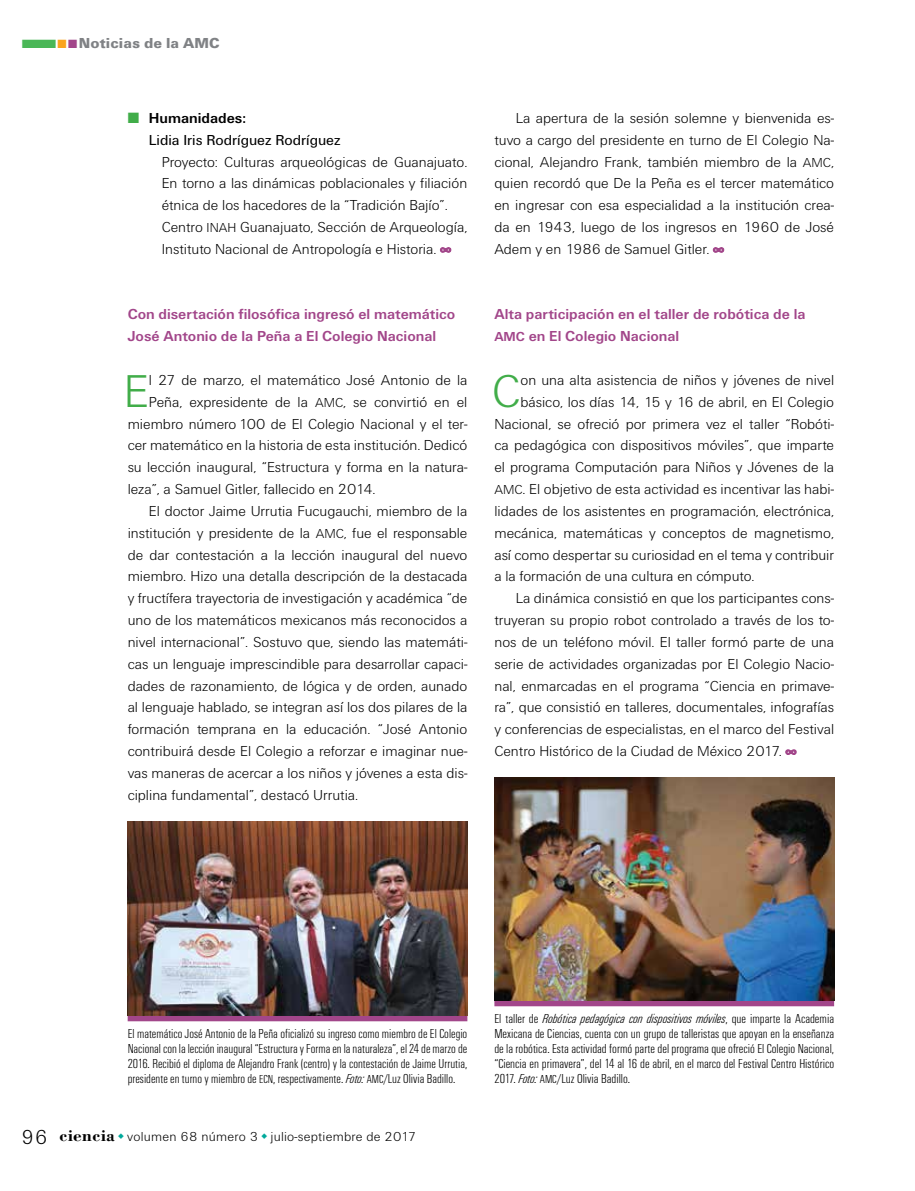
<style>
.page{position:relative;width:915px;height:1191px;background:#fff}
.page>*{position:absolute;margin:0;border:0;box-sizing:border-box;transform-origin:0 0}
.t1{font:300 47.7px "Unitus T";color:#41ad49}
.t2{font:300 15px/21.8px "Unitus T";color:#000}
.t3{font:700 15px/21.8px "Unitus T";color:#a2468a}
.t4{font:15px/21.8px "Unitus T";color:#000}
.t5{font:900 15px "Unitus T";letter-spacing:.005em;color:#808285}
.t6{font:300 condensed 13.5px/15px "Unitus T";color:#000;text-align:justify}
.t7{font:300 13.5px "Unitus T";letter-spacing:.02em;color:#000}
.s1{color:#4ab757}
.s2{color:#faa41d}
.s3{color:#a2468a}
.s4{color:#41ad49}
.s5{font-weight:700}
.s6{font-size:13.5px}
.s7{font-size:12px}
.s8{font-style:italic}
.s9{font-size:21px}
.s10{font-family:"Bodoni";font-weight:700;font-size:17.25px}
</style>
<div class="page">
<svg style="left:440px;top:247px;width:12px;height:6px"></svg>
<svg style="left:712px;top:247px;width:12px;height:6px"></svg>
<svg style="left:785px;top:749px;width:12px;height:6px"></svg>
<div style="left:128px;top:1015px;width:339px;height:6px;background:#a2468a"></div>
<div style="left:494px;top:1000px;width:339px;height:6px;background:#a2468a"></div>
<img style="left:128px;top:821px;width:339px;height:194px">
<img style="left:494px;top:778px;width:339px;height:222px">
<p class="t5" style="left:21px;top:34px;width:200px"><span class="s1">■</span><span class="s2">■</span><span class="s3">■</span>Noticias de la AMC</p>
<p class="t4" style="left:149px;top:107px;width:193px;text-indent:-21px"><span class="s4">■</span> <span class="s5">Humanidades:<br></span>Lidia Iris Rodríguez Rodríguez</p>
<p class="t2" style="left:162px;top:150px;width:307px">Proyecto: Culturas arqueológicas de Guanajuato.<br>En torno a las dinámicas poblacionales y filiación étnica de los hacedores de la “Tradición Bajío”.<br>Centro <span class="s6">INAH</span> Guanajuato, Sección de Arqueología, Instituto Nacional de Antropología e Historia. <span class="s3">∞</span></p>
<p class="t3" style="left:128px;top:303px;width:329px">Con disertación filosófica ingresó el matemático<br>José Antonio de la Peña a El Colegio Nacional</p>
<h1 class="t1" style="left:124px;top:363px;width:27px">E</h1>
<p class="t2" style="left:149px;top:369px;width:320px">l 27 de marzo, el matemático José Antonio de la</p>
<p class="t2" style="left:149px;top:391px;width:320px">Peña, expresidente de la <span class="s6">AMC</span>, se convirtió en el</p>
<p class="t2" style="left:128px;top:412px;width:341px">miembro número100 de El Colegio Nacional y el ter-</p>
<p class="t2" style="left:128px;top:434px;width:341px">cer matemático en la historia de esta institución. Dedicó</p>
<p class="t2" style="left:128px;top:456px;width:341px">su lección inaugural, “Estructura y forma en la natura-</p>
<p class="t2" style="left:128px;top:478px;width:249px">leza”, a Samuel Gitler, fallecido en 2014.</p>
<p class="t2" style="left:149px;top:500px;width:320px">El doctor Jaime Urrutia Fucugauchi, miembro de la</p>
<p class="t2" style="left:128px;top:521px;width:341px">institución y presidente de la <span class="s6">AMC</span>, fue el responsable</p>
<p class="t2" style="left:128px;top:543px;width:341px">de dar contestación a la lección inaugural del nuevo</p>
<p class="t2" style="left:128px;top:565px;width:341px">miembro. Hizo una detalla descripción de la destacada</p>
<p class="t2" style="left:128px;top:587px;width:341px">y fructífera trayectoria de investigación y académica “de</p>
<p class="t2" style="left:128px;top:609px;width:341px">uno de los matemáticos mexicanos más reconocidos a</p>
<p class="t2" style="left:128px;top:631px;width:341px">nivel internacional”. Sostuvo que, siendo las matemáti-</p>
<p class="t2" style="left:128px;top:652px;width:341px">cas un lenguaje imprescindible para desarrollar capaci-</p>
<p class="t2" style="left:128px;top:674px;width:341px">dades de razonamiento, de lógica y de orden, aunado</p>
<p class="t2" style="left:128px;top:696px;width:341px">al lenguaje hablado, se integran así los dos pilares de la</p>
<p class="t2" style="left:128px;top:718px;width:341px">formación temprana en la educación. “José Antonio</p>
<p class="t2" style="left:128px;top:740px;width:341px">contribuirá desde El Colegio a reforzar e imaginar nue-</p>
<p class="t2" style="left:128px;top:762px;width:341px">vas maneras de acercar a los niños y jóvenes a esta dis-</p>
<p class="t2" style="left:128px;top:783px;width:232px">ciplina fundamental”, destacó Urrutia.</p>
<p class="t2" style="left:494px;top:107px;width:341px;text-align:justify;text-indent:21px">La apertura de la sesión solemne y bienvenida es&shy;tuvo a cargo del presidente en turno de El Colegio Na&shy;cional, Alejandro Frank, también miembro de la <span class="s6">AMC</span>, quien recordó que De la Peña es el tercer matemático en ingresar con esa especialidad a la institución crea&shy;da en 1943, luego de los ingresos en 1960 de José Adem y en 1986 de Samuel Gitler. <span class="s3">∞</span></p>
<p class="t3" style="left:494px;top:303px;width:312px">Alta participación en el taller de robótica de la<br><span class="s6">AMC</span> en El Colegio Nacional</p>
<h1 class="t1" style="left:491px;top:363px;width:30px">C</h1>
<p class="t2" style="left:520px;top:369px;width:315px">on una alta asistencia de niños y jóvenes de nivel</p>
<p class="t2" style="left:520px;top:391px;width:315px">básico, los días 14, 15 y 16 de abril, en El Colegio</p>
<p class="t2" style="left:494px;top:412px;width:341px">Nacional, se ofreció por primera vez el taller “Robóti-</p>
<p class="t2" style="left:494px;top:434px;width:341px">ca pedagógica con dispositivos móviles”, que imparte</p>
<p class="t2" style="left:494px;top:456px;width:341px">el programa Computación para Niños y Jóvenes de la</p>
<p class="t2" style="left:494px;top:478px;width:341px"><span class="s6">AMC</span>. El objetivo de esta actividad es incentivar las habi-</p>
<p class="t2" style="left:494px;top:500px;width:341px">lidades de los asistentes en programación, electrónica,</p>
<p class="t2" style="left:494px;top:521px;width:341px">mecánica, matemáticas y conceptos de magnetismo,</p>
<p class="t2" style="left:494px;top:543px;width:341px">así como despertar su curiosidad en el tema y contribuir</p>
<p class="t2" style="left:494px;top:565px;width:261px">a la formación de una cultura en cómputo.</p>
<p class="t2" style="left:515px;top:587px;width:320px">La dinámica consistió en que los participantes cons-</p>
<p class="t2" style="left:494px;top:609px;width:341px">truyeran su propio robot controlado a través de los to-</p>
<p class="t2" style="left:494px;top:631px;width:341px">nos de un teléfono móvil. El taller formó parte de una</p>
<p class="t2" style="left:494px;top:652px;width:341px">serie de actividades organizadas por El Colegio Nacio-</p>
<p class="t2" style="left:494px;top:674px;width:341px">nal, enmarcadas en el programa “Ciencia en primave-</p>
<p class="t2" style="left:494px;top:696px;width:341px">ra”, que consistió en talleres, documentales, infografías</p>
<p class="t2" style="left:494px;top:718px;width:341px">y conferencias de especialistas, en el marco del Festival</p>
<p class="t2" style="left:494px;top:740px;width:303px">Centro Histórico de la Ciudad de México 2017. <span class="s3">∞</span></p>
<p class="t6" style="left:128px;top:1026px;width:341px">El matemático José Antonio de la Peña oficializó su ingreso como miembro de El Colegio Nacional con la lección inaugural “Estructura y Forma en la naturaleza”, el 24 de marzo de 2016. Recibió el diploma de Alejandro Frank (centro) y la contestación de Jaime Urrutia, presidente en turno y miembro de <span class="s7">ECN</span>, respectivamente. <span class="s8">Foto:</span> <span class="s7">AMC</span>/Luz Olivia Badillo.</p>
<p class="t7" style="left:21px;top:1128px;width:396px"><span class="s9">96</span> <span class="s10">ciencia</span> volumen 68 número 3 julio-septiembre de 2017</p>
<p class="t6" style="left:494px;top:1011px;width:341px">El taller de <span class="s8">Robótica pedagógica con dispositivos móviles</span>, que imparte la Academia Mexicana de Ciencias, cuenta con un grupo de talleristas que apoyan en la enseñanza de la robótica. Esta actividad formó parte del programa que ofreció El Colegio Nacional, “Ciencia en primavera”, del 14 al 16 de abril, en el marco del Festival Centro Histórico 2017. <span class="s8">Foto:</span> <span class="s7">AMC</span>/Luz Olivia Badillo.</p>
</div>
